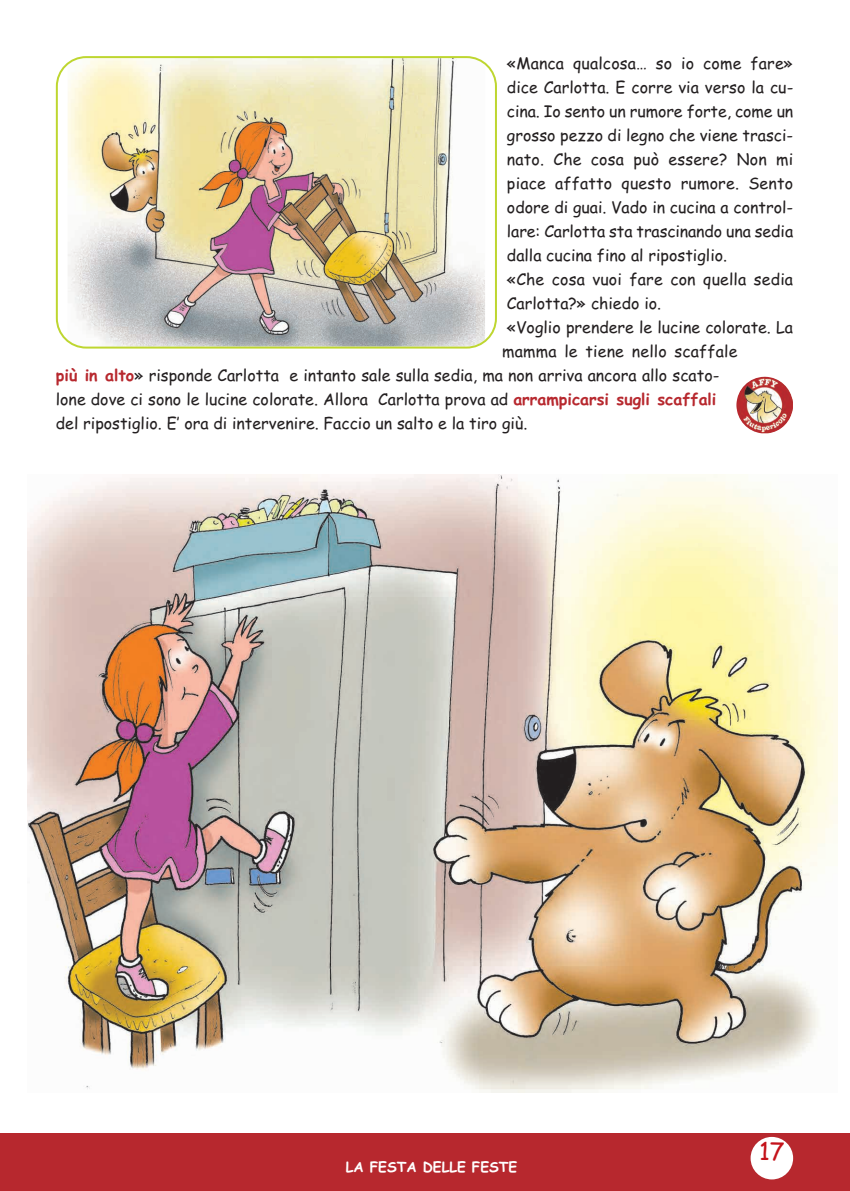
<style>
.page{position:relative;width:850px;height:1191px;background:#fff}
.page>*{position:absolute;margin:0;border:0;box-sizing:border-box;transform-origin:0 0}
.t1{font:24px "Comic Sans MS";color:#c4121a}
.t2{font:16px "Comic Sans MS";color:#231f20}
.t3{font:14px "Comic Sans MS Bold OTF";color:#fff}
.s1{font-weight:700;color:#b7282e}
</style>
<div class="page">
<div style="left:0;top:1133px;width:850px;height:57px;background:#b7282e"></div>
<div style="left:750px;top:1136px;width:43px;height:43px;background:#fff;border-radius:50%"></div>
<img style="left:56px;top:56px;width:441px;height:292px">
<img style="left:27px;top:475px;width:810px;height:617px">
<img style="left:736px;top:377px;width:57px;height:56px">
<p class="t2" style="left:507px;top:56px;width:288px">«Manca qualcosa… so io come fare»</p>
<p class="t2" style="left:507px;top:80px;width:288px">dice Carlotta. E corre via verso la cu-</p>
<p class="t2" style="left:507px;top:104px;width:288px">cina. Io sento un rumore forte, come un</p>
<p class="t2" style="left:507px;top:128px;width:288px">grosso pezzo di legno che viene trasci-</p>
<p class="t2" style="left:507px;top:152px;width:288px">nato. Che cosa può essere? Non mi</p>
<p class="t2" style="left:507px;top:176px;width:288px">piace affatto questo rumore. Sento</p>
<p class="t2" style="left:507px;top:200px;width:288px">odore di guai. Vado in cucina a control-</p>
<p class="t2" style="left:507px;top:224px;width:288px">lare: Carlotta sta trascinando una sedia</p>
<p class="t2" style="left:507px;top:248px;width:222px">dalla cucina fino al ripostiglio.</p>
<p class="t2" style="left:507px;top:272px;width:288px">«Che cosa vuoi fare con quella sedia</p>
<p class="t2" style="left:507px;top:296px;width:156px">Carlotta?» chiedo io.</p>
<p class="t2" style="left:507px;top:320px;width:288px">«Voglio prendere le lucine colorate. La</p>
<p class="t2" style="left:502px;top:344px;width:237px">mamma le tiene nello scaffale</p>
<p class="t2" style="left:56px;top:368px;width:665px"><span class="s1">più in alto</span>» risponde Carlotta e intanto sale sulla sedia, ma non arriva ancora allo scato-</p>
<p class="t2" style="left:56px;top:392px;width:662px">lone dove ci sono le lucine colorate. Allora Carlotta prova ad <span class="s1">arrampicarsi sugli scaffali</span></p>
<p class="t2" style="left:56px;top:416px;width:473px">del ripostiglio. E’ ora di intervenire. Faccio un salto e la tiro giù.</p>
<p class="t3" style="left:346px;top:1158px;width:173px">LA FESTA DELLE FESTE</p>
<h1 class="t1" style="left:759px;top:1141px;width:27px">17</h1>
</div>
